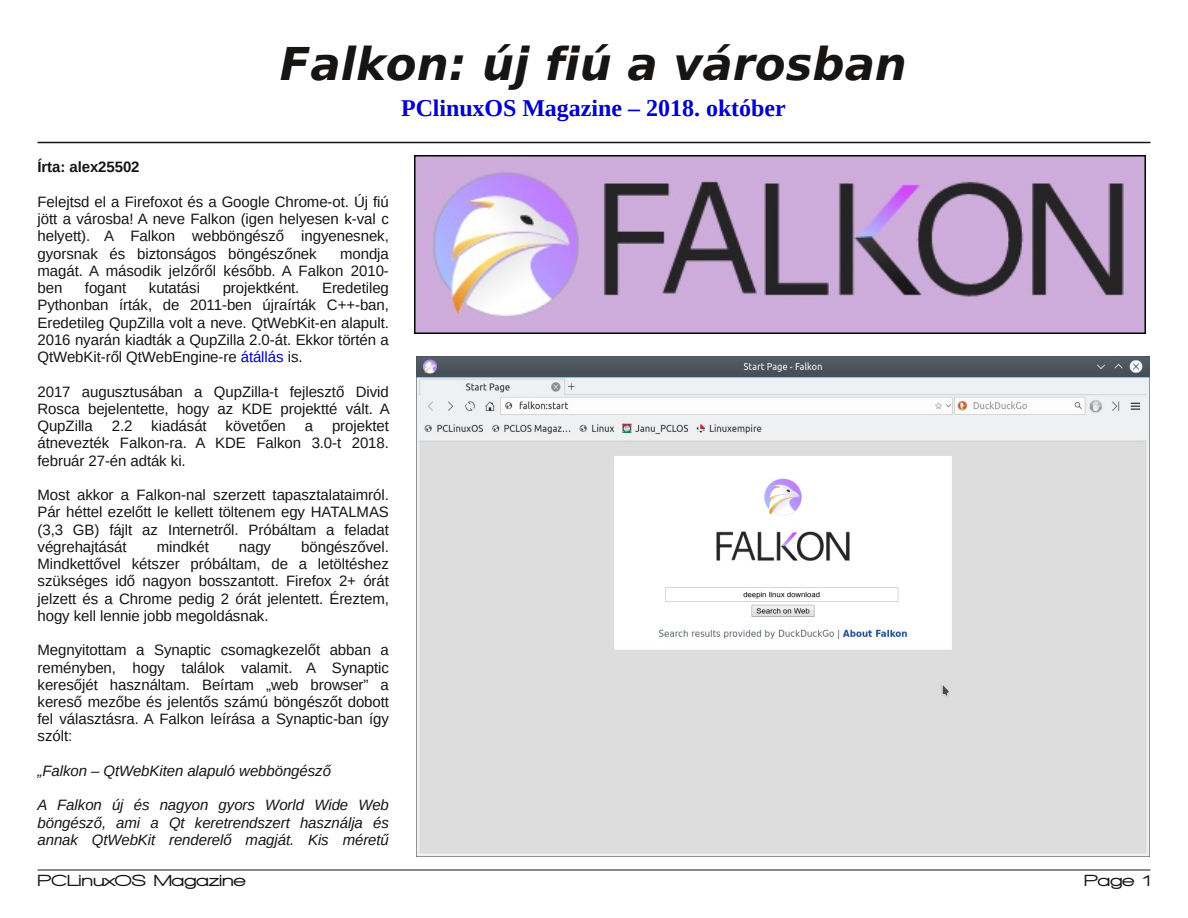
<style>
.page{position:relative;width:1188px;height:918px;background:#fff}
.page>*{position:absolute;margin:0;border:0;box-sizing:border-box;transform-origin:0 0}
.t1{font:italic 700 45px "Bitstream Vera Sans";color:#171513}
.t2{font:700 24px "Liberation Serif";color:#0000cd}
.t3{font:900 16.5px "Walkway Expand";letter-spacing:-.005em;color:#171513}
.t4{font:15px/17.2px "Liberation Sans";letter-spacing:-.005em;color:#171513;text-align:justify}
.t5{font:italic 15px/17.2px "Liberation Sans";letter-spacing:-.005em;color:#171513;text-align:justify}
.t6{font:700 15px "Liberation Sans";letter-spacing:-.005em;color:#171513}
.s1{color:#0000cd}
</style>
<div class="page">
<hr style="left:38px;top:142px;width:1112px;height:1px;background:#171513">
<hr style="left:38px;top:870px;width:1112px;height:1px;background:#171513">
<img style="left:415px;top:156px;width:731px;height:178px">
<img style="left:416px;top:357px;width:733px;height:499px">
<h1 class="t1" style="left:280px;top:38px;width:629px">Falkon: új fiú a városban</h1>
<h2 class="t2" style="left:401px;top:94px;width:386px">PClinuxOS Magazine – 2018. október</h2>
<p class="t6" style="left:38px;top:159px;width:104px">Írta: alex25502</p>
<p class="t4" style="left:38px;top:193px;width:353px">Felejtsd el a Firefoxot és a Google Chrome-ot. Új fiú jött a városba! A neve Falkon (igen helyesen k-val c helyett). A Falkon webböngésző ingyenesnek, gyorsnak és biztonságos böngészőnek</p>
<p class="t4" style="left:38px;top:245px;width:353px;text-indent:303px">mondja magát. A második jelzőről később. A Falkon 2010- ben</p>
<p class="t4" style="left:85px;top:279px;width:43px">fogant</p>
<p class="t4" style="left:149px;top:279px;width:53px">kutatási</p>
<p class="t4" style="left:223px;top:279px;width:78px">projektként.</p>
<p class="t4" style="left:38px;top:279px;width:353px;text-indent:285px">Eredetileg Pythonban írták, de 2011-ben újraírták C++-ban, Eredetileg QupZilla volt a neve. QtWebKit-en alapult.<br>2016 nyarán kiadták a QupZilla 2.0-át. Ekkor történ a QtWebKit-ről QtWebEngine-re <span class="s1">átállás</span> is.</p>
<p class="t4" style="left:38px;top:383px;width:354px">2017 augusztusában a QupZilla-t fejlesztő Divid Rosca bejelentette, hogy az KDE projektté vált. A QupZilla</p>
<p class="t4" style="left:112px;top:417px;width:22px">2.2</p>
<p class="t4" style="left:151px;top:417px;width:57px">kiadását</p>
<p class="t4" style="left:226px;top:417px;width:62px">követően</p>
<p class="t4" style="left:305px;top:417px;width:10px">a</p>
<p class="t4" style="left:38px;top:417px;width:353px;text-indent:295px">projektet átnevezték Falkon-ra. A KDE Falkon 3.0-t 2018. február 27-én adták ki.</p>
<p class="t4" style="left:38px;top:486px;width:353px">Most akkor a Falkon-nal szerzett tapasztalataimról.<br>Pár héttel ezelőtt le kellett töltenem egy HATALMAS (3,3 GB) fájlt az Internetről. Próbáltam a feladat végrehajtását</p>
<p class="t4" style="left:38px;top:538px;width:353px;text-indent:264px">böngészővel.<br>Mindkettővel kétszer próbáltam, de a letöltéshez szükséges idő nagyon bosszantott. Firefox 2+ órát jelzett és a Chrome pedig 2 órát jelentett. Éreztem, hogy kell lennie jobb megoldásnak.</p>
<p class="t4" style="left:38px;top:641px;width:353px">Megnyitottam a Synaptic csomagkezelőt abban a reményben, hogy találok valamit. A Synaptic keresőjét használtam. Beírtam „web browser” a kereső mezőbe és jelentős számú böngészőt dobott fel választásra. A Falkon leírása a Synaptic-ban így szólt:</p>
<p class="t5" style="left:38px;top:762px;width:295px">„Falkon – QtWebKiten alapuló webböngésző</p>
<p class="t5" style="left:38px;top:797px;width:353px">A Falkon új és nagyon gyors World Wide Web böngésző, ami a Qt keretrendszert használja és annak QtWebKit renderelő magját. Kis méretű</p>
<p class="t4" style="left:157px;top:538px;width:54px">mindkét</p>
<p class="t4" style="left:239px;top:538px;width:34px">nagy</p>
<p class="t3" style="left:38px;top:871px;width:210px">PCLinuxOS Magazine</p>
<p class="t3" style="left:1084px;top:871px;width:68px">Page 1</p>
</div>
